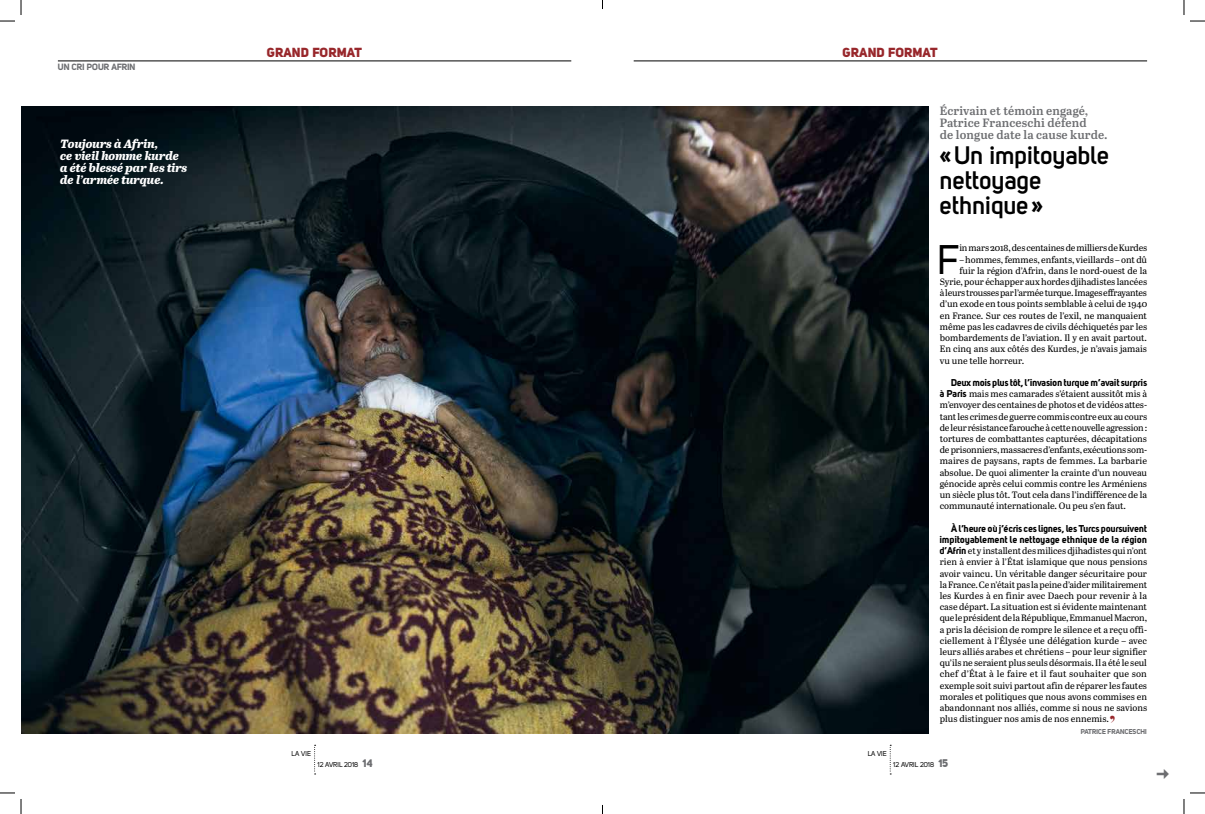
<style>
.page{position:relative;width:1205px;height:814px;background:#fff}
.page>*{position:absolute;margin:0;border:0;box-sizing:border-box;transform-origin:0 0}
.t1{font:40.8px "Uni Sans Regular";color:#000}
.t2{font:700 25px/25px "Uni Sans Semi";letter-spacing:-.005em;color:#000}
.t3{font:900 25px "Abril Display";color:#98272b}
.t4{font:13px "Uni Sans Heavy";color:#98272b}
.t5{font:600 12px/12px "Abril Text";letter-spacing:.01em;color:#6d6e71}
.t6{font:italic 800 12px/12px "Abril Text";letter-spacing:-.01em;color:#fff}
.t7{font:9.8px/11.2px "Uni Sans Bold";letter-spacing:-.01em;color:#000;text-align:right}
.t8{font:9.2px/11.2px "Abril Text";letter-spacing:-.005em;color:#000;text-align:justify}
.t9{font:9px "Uni Sans Bold";letter-spacing:-.015em;color:#6d6e71}
.t10{font:7px "Uni Sans Regular";letter-spacing:-.01em;color:#000}
.t11{font:7px "Uni Sans Bold";letter-spacing:-.01em;color:#6d6e71}
.s1{font-family:"Uni Sans Bold";font-size:9.8px}
.s2{font-family:"Uni Sans Heavy";font-size:11px;color:#6d6e71}
</style>
<div class="page">
<img style="left:21px;top:106px;width:907px;height:627px">
<svg style="left:314px;top:744px;width:1px;height:30px"></svg>
<svg style="left:889px;top:744px;width:2px;height:30px"></svg>
<hr style="left:58px;top:61px;width:513px;height:1px;background:#000">
<hr style="left:633px;top:61px;width:513px;height:1px;background:#000">
<svg style="left:0;top:0;width:22px;height:22px"></svg>
<svg style="left:0;top:792px;width:22px;height:21px"></svg>
<svg style="left:1183px;top:0;width:21px;height:22px"></svg>
<svg style="left:1183px;top:792px;width:21px;height:21px"></svg>
<p class="t9" style="left:58px;top:61px;width:79px">UN CRI POUR AFRIN</p>
<h3 class="t6" style="left:60px;top:137px;width:129px">Toujours à Afrin,<br>ce vieil homme kurde a été blessé par les tirs de l’armée turque.</h3>
<h3 class="t4" style="left:267px;top:45px;width:96px">GRAND FORMAT</h3>
<h3 class="t4" style="left:842px;top:45px;width:96px">GRAND FORMAT</h3>
<h3 class="t5" style="left:939px;top:104px;width:169px">Écrivain et témoin engagé,<br>Patrice Franceschi défend<br>de longue date la cause kurde.</h3>
<h2 class="t2" style="left:939px;top:142px;width:171px">«Un impitoyable nettoyage ethnique»</h2>
<h1 class="t1" style="left:936px;top:235px;width:24px">F</h1>
<p class="t8" style="left:959px;top:242px;width:189px">in mars 2018, des centaines de milliers de Kurdes</p>
<p class="t8" style="left:959px;top:253px;width:189px">– hommes, femmes, enfants, vieillards – ont dû</p>
<p class="t8" style="left:959px;top:264px;width:189px">fuir la région d’Afrin, dans le nord-ouest de la</p>
<p class="t8" style="left:939px;top:275px;width:209px">Syrie, pour échapper aux hordes djihadistes lancées</p>
<p class="t8" style="left:939px;top:287px;width:209px">à leurs trousses par l’armée turque. Images effrayantes</p>
<p class="t8" style="left:939px;top:298px;width:209px">d’un exode en tous points semblable à celui de 1940</p>
<p class="t8" style="left:939px;top:309px;width:209px">en France. Sur ces routes de l’exil, ne manquaient</p>
<p class="t8" style="left:939px;top:320px;width:209px">même pas les cadavres de civils déchiquetés par les</p>
<p class="t8" style="left:939px;top:331px;width:209px">bombardements de l’aviation. Il y en avait partout.</p>
<p class="t8" style="left:939px;top:343px;width:209px">En cinq ans aux côtés des Kurdes, je n’avais jamais</p>
<p class="t8" style="left:939px;top:354px;width:86px">vu une telle horreur.</p>
<p class="t7" style="left:951px;top:376px;width:197px">Deux mois plus tôt, l’invasion turque m’avait surpris</p>
<p class="t8" style="left:939px;top:387px;width:209px"><span class="s1">à Paris</span> mais mes camarades s’étaient aussitôt mis à m’envoyer des centaines de photos et de vidéos attes&shy;tant les crimes de guerre commis contre eux au cours de leur résistance farouche à cette nouvelle agression : tortures de combattantes capturées, décapitations de prisonniers, massacres d’enfants, exécutions som&shy;maires de paysans, rapts de femmes. La barbarie absolue. De quoi alimenter la crainte d’un nouveau génocide après celui commis contre les Arméniens un siècle plus tôt. Tout cela dans l’indifférence de la communauté internationale. Ou peu s’en faut.</p>
<p class="t7" style="left:939px;top:522px;width:209px">À l’heure où j’écris ces lignes, les Turcs poursuivent impitoyablement le nettoyage ethnique de la région</p>
<p class="t8" style="left:939px;top:544px;width:209px"><span class="s1">d’Afrin</span> et y installent des milices djihadistes qui n’ont rien à envier à l’État islamique que nous pensions avoir vaincu. Un véritable danger sécuritaire pour la France. Ce n’était pas la peine d’aider militairement les Kurdes à en finir avec Daech pour revenir à la case départ. La situation est si évidente maintenant que le président de la République, Emmanuel Macron, a pris la décision de rompre le silence et a reçu offi&shy;ciellement à l’Élysée une délégation kurde – avec leurs alliés arabes et chrétiens – pour leur signifier qu’ils ne seraient plus seuls désormais. Il a été le seul chef d’État à le faire et il faut souhaiter que son exemple soit suivi partout afin de réparer les fautes morales et politiques que nous avons commises en abandonnant nos alliés, comme si nous ne savions plus distinguer nos amis de nos ennemis.</p>
<p class="t11" style="left:1080px;top:726px;width:68px">PATRICE FRANCESCHI</p>
<h2 class="t3" style="left:1108px;top:707px;width:8px">’</h2>
<p class="t10" style="left:291px;top:749px;width:21px">LA VIE</p>
<p class="t10" style="left:867px;top:749px;width:21px">LA VIE</p>
<p class="t10" style="left:317px;top:760px;width:57px">12 AVRIL 2018 <span class="s2">14</span></p>
<p class="t10" style="left:893px;top:760px;width:57px">12 AVRIL 2018 <span class="s2">15</span></p>
</div>
